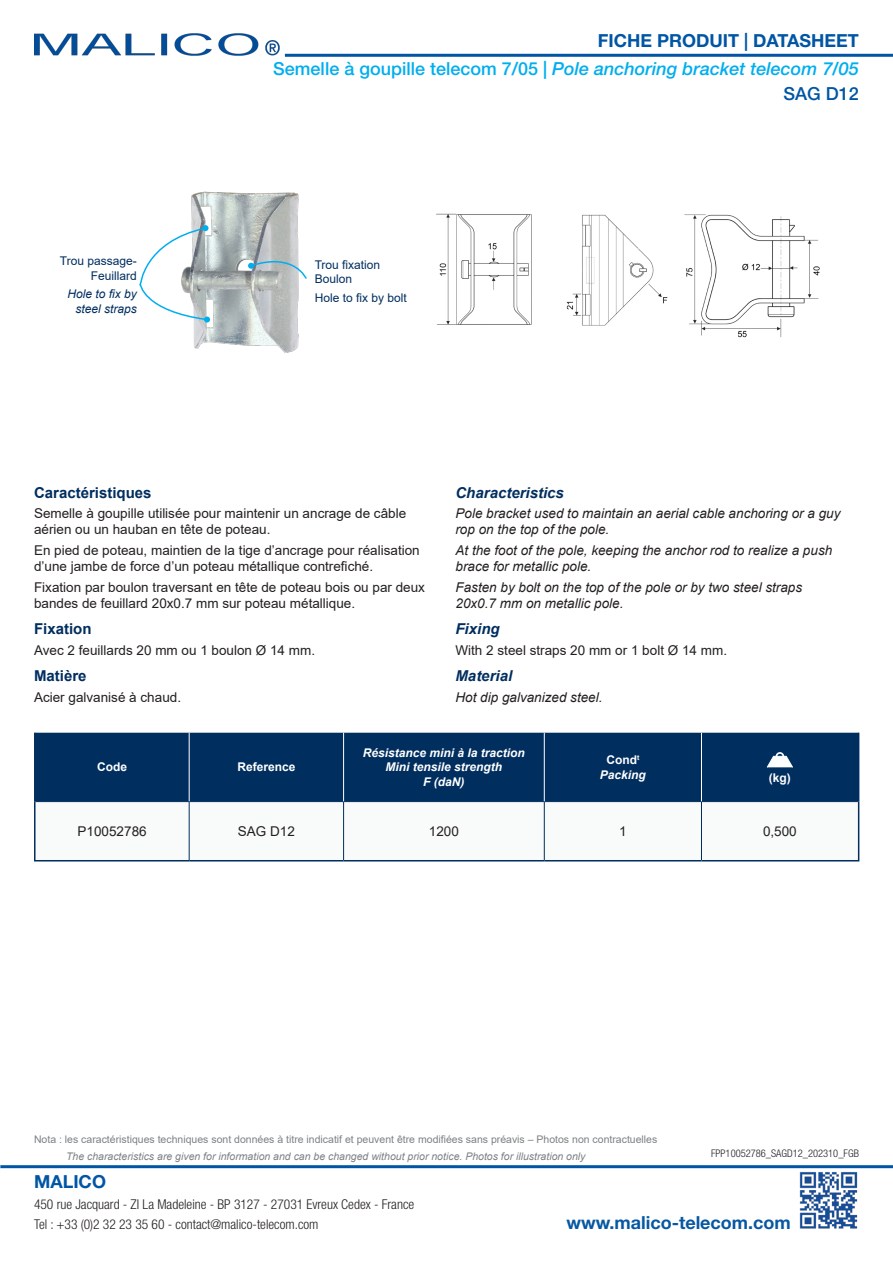
<style>
.page{position:relative;width:893px;height:1263px;background:#fff}
.page>*{position:absolute;margin:0;border:0;box-sizing:border-box;transform-origin:0 0}
.t1{font:italic 500 18px "Helvetica Neue LT Std";color:#00aeef}
.t2{font:700 18px "Helvetica Neue LT Std";color:#0155a5}
.t3{font:700 18px "Helvetica Neue LT Std";color:#0758a2}
.t4{font:500 18px "Helvetica Neue LT Std";color:#0155a5}
.Sous_titre_F{font:700 15px "Arial";color:#002e5f}
.Sous_titre_F-2{font:italic 700 15px "Arial";color:#002e5f}
.t5{font:13.5px/16.2px "Arial";color:#231f20}
.t6{font:italic 13.5px/16.2px "Arial";color:#231f20}
.t7{font:300 condensed 13.5px/20.4px "Helvetica Neue LT Std";color:#231f20}
.Entete_Tableau{font:italic 700 12px "Arial";color:#fff}
.t8{font:12px/14.4px "Arial";color:#002e5f;text-align:right}
.Entete_Tableau-2{font:700 12px "Arial";color:#fff}
.t9{font:italic 12px/14.4px "Arial";color:#002e5f;text-align:right}
.t10{font:10.5px "Arial";color:#7d8184}
.t11{font:italic 10.5px "Arial";color:#7d8184}
.t12{font:300 condensed 10.5px "Helvetica Neue LT Std";color:#231f20}
.s1{font-style:normal}
</style>
<div class="page">
<hr style="left:0;top:1165px;width:893px;height:3px;background:#0155a5">
<img style="left:799px;top:1172px;width:59px;height:57px">
<img style="left:34px;top:34px;width:245px;height:22px">
<hr style="left:285px;top:54px;width:608px;height:3px;background:#0155a5">
<img style="left:436px;top:213px;width:384px;height:125px">
<img style="left:191px;top:191px;width:108px;height:162px">
<div style="left:36px;top:733px;width:822px;height:68px;background:#002e5f"></div>
<svg style="left:36px;top:802px;width:822px;height:58px"></svg>
<hr style="left:36px;top:801px;width:153px;height:1px;background:#002e5f">
<hr style="left:189px;top:801px;width:155px;height:1px;background:#002e5f">
<hr style="left:344px;top:801px;width:200px;height:1px;background:#002e5f">
<hr style="left:544px;top:801px;width:157px;height:1px;background:#002e5f">
<hr style="left:701px;top:801px;width:157px;height:1px;background:#002e5f">
<hr style="left:34px;top:801px;width:2px;height:59px;background:#002e5f">
<hr style="left:189px;top:733px;width:1px;height:68px;background:#fff">
<hr style="left:701px;top:733px;width:1px;height:68px;background:#fff">
<hr style="left:189px;top:802px;width:1px;height:58px;background:#002e5f">
<hr style="left:343px;top:802px;width:1px;height:58px;background:#002e5f">
<hr style="left:544px;top:802px;width:1px;height:58px;background:#002e5f">
<hr style="left:701px;top:802px;width:1px;height:58px;background:#002e5f">
<hr style="left:34px;top:733px;width:2px;height:68px;background:#002e5f">
<hr style="left:34px;top:860px;width:155px;height:1px;background:#002e5f">
<hr style="left:189px;top:860px;width:155px;height:1px;background:#002e5f">
<hr style="left:344px;top:860px;width:200px;height:1px;background:#002e5f">
<hr style="left:544px;top:860px;width:157px;height:1px;background:#002e5f">
<hr style="left:701px;top:860px;width:158px;height:1px;background:#002e5f">
<hr style="left:858px;top:733px;width:1px;height:68px;background:#002e5f">
<hr style="left:858px;top:801px;width:1px;height:59px;background:#002e5f">
<hr style="left:343px;top:733px;width:1px;height:68px;background:#fff">
<hr style="left:544px;top:733px;width:1px;height:68px;background:#fff">
<svg style="left:767px;top:756px;width:26px;height:12px"></svg>
<div style="left:776px;top:752px;width:8px;height:9px;border:2px solid #fff;border-radius:50%"></div>
<svg style="left:248px;top:252px;width:59px;height:28px;background:#b3c2c6"></svg>
<svg style="left:139px;top:225px;width:71px;height:98px"></svg>
<h1 class="t2" style="left:598px;top:29px;width:263px">FICHE PRODUIT | DATASHEET</h1>
<p class="t8" style="left:60px;top:254px;width:78px">Trou passage-<br>Feuillard</p>
<p class="t9" style="left:68px;top:287px;width:71px">Hole to fix by steel straps</p>
<p class="t1" style="left:273px;top:57px;width:587px"><span class="s1">Semelle à goupille telecom 7/05 |</span> Pole anchoring bracket telecom 7/05</p>
<p class="t4" style="left:784px;top:83px;width:77px">SAG D12</p>
<p class="t8" style="left:315px;top:257px;width:67px;text-align:left">Trou fixation<br>Boulon</p>
<p class="t8" style="left:315px;top:290px;width:94px">Hole to fix by bolt</p>
<p class="Sous_titre_F" style="left:34px;top:482px;width:119px">Caractéristiques</p>
<p class="t5" style="left:34px;top:505px;width:374px">Semelle à goupille utilisée pour maintenir un ancrage de câble aérien ou un hauban en tête de poteau.</p>
<p class="t5" style="left:34px;top:542px;width:387px">En pied de poteau, maintien de la tige d’ancrage pour réalisation d’une jambe de force d’un poteau métallique contrefiché.</p>
<p class="t5" style="left:34px;top:579px;width:392px">Fixation par boulon traversant en tête de poteau bois ou par deux bandes de feuillard 20x0.7 mm sur poteau métallique.</p>
<p class="Sous_titre_F" style="left:34px;top:618px;width:59px">Fixation</p>
<p class="t5" style="left:34px;top:642px;width:283px">Avec 2 feuillards 20 mm ou 1 boulon Ø 14 mm.</p>
<p class="Sous_titre_F" style="left:34px;top:665px;width:54px">Matière</p>
<p class="t5" style="left:34px;top:689px;width:149px">Acier galvanisé à chaud.</p>
<p class="Sous_titre_F-2" style="left:455px;top:483px;width:110px">Characteristics</p>
<p class="t6" style="left:455px;top:506px;width:386px">Pole bracket used to maintain an aerial cable anchoring or a guy rop on the top of the pole.</p>
<p class="t6" style="left:455px;top:542px;width:378px">At the foot of the pole, keeping the anchor rod to realize a push brace for metallic pole.</p>
<p class="t6" style="left:455px;top:579px;width:348px">Fasten by bolt on the top of the pole or by two steel straps<br>20x0.7 mm on metallic pole.</p>
<p class="Sous_titre_F-2" style="left:455px;top:619px;width:46px">Fixing</p>
<p class="t5" style="left:455px;top:642px;width:273px">With 2 steel straps 20 mm or 1 bolt Ø 14 mm.</p>
<p class="Sous_titre_F-2" style="left:455px;top:666px;width:58px">Material</p>
<p class="t6" style="left:455px;top:689px;width:149px">Hot dip galvanized steel.</p>
<p class="Entete_Tableau-2" style="left:97px;top:759px;width:31px">Code</p>
<p class="Entete_Tableau-2" style="left:237px;top:759px;width:60px">Reference</p>
<p class="Entete_Tableau" style="left:363px;top:745px;width:164px">Résistance mini à la traction</p>
<p class="Entete_Tableau" style="left:386px;top:759px;width:118px">Mini tensile strength</p>
<p class="Entete_Tableau" style="left:423px;top:773px;width:43px">F (daN)</p>
<p class="Entete_Tableau-2" style="left:606px;top:751px;width:34px">Cond<sup>t</sup></p>
<p class="Entete_Tableau" style="left:600px;top:766px;width:48px">Packing</p>
<p class="Entete_Tableau-2" style="left:769px;top:769px;width:23px">(kg)</p>
<p class="t5" style="left:78px;top:823px;width:71px">P10052786</p>
<p class="t5" style="left:238px;top:823px;width:59px">SAG D12</p>
<p class="t5" style="left:429px;top:823px;width:32px">1200</p>
<p class="t5" style="left:619px;top:823px;width:9px">1</p>
<p class="t5" style="left:763px;top:823px;width:35px">0,500</p>
<p class="t10" style="left:34px;top:1132px;width:625px">Nota : les caractéristiques techniques sont données à titre indicatif et peuvent être modifiées sans préavis – Photos non contractuelles</p>
<p class="t11" style="left:66px;top:1150px;width:521px">The characteristics are given for information and can be changed without prior notice. Photos for illustration only</p>
<p class="t12" style="left:711px;top:1148px;width:149px">FPP10052786_SAGD12_202310_FGB</p>
<h1 class="t2" style="left:34px;top:1170px;width:73px">MALICO</h1>
<p class="t7" style="left:34px;top:1193px;width:382px">450 rue Jacquard - ZI La Madeleine - BP 3127 - 27031 Evreux Cedex - France<br>Tel : +33 (0)2 32 23 35 60 - contact@malico-telecom.com</p>
<h1 class="t3" style="left:566px;top:1211px;width:226px">www.malico-telecom.com</h1>
</div>
